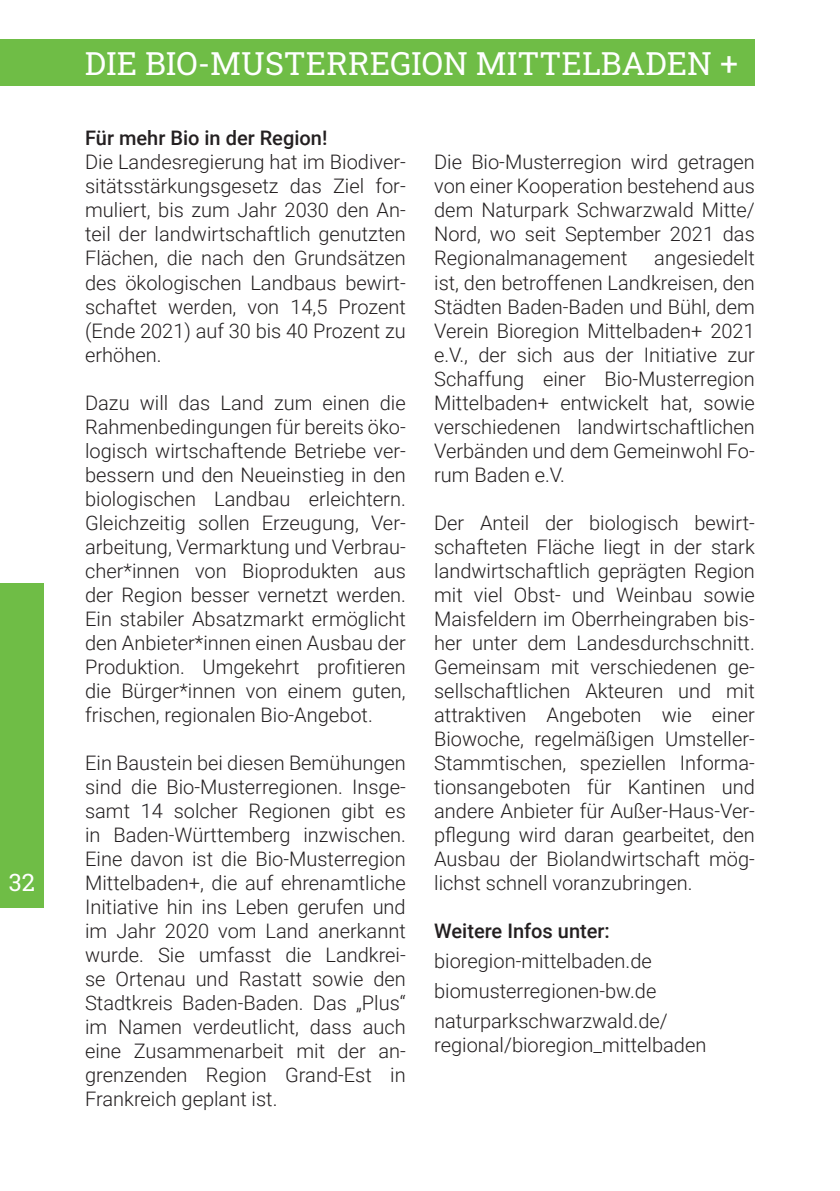
<style>
.page{position:relative;width:840px;height:1191px;background:#fff}
.page>*{position:absolute;margin:0;border:0;box-sizing:border-box;transform-origin:0 0}
.t1{font:32px "Roboto Slab";color:#fff}
.t2{font:24px "Roboto Slab";color:#fff}
.t3{font:300 20px/24px "Roboto";color:#231f20;text-align:justify}
.t4{font:500 20px "Roboto";color:#231f20}
</style>
<div class="page">
<div style="left:0;top:584px;width:44px;height:323px;background:#6fbd46"></div>
<div style="left:0;top:40px;width:754px;height:46px;background:#6fbd46"></div>
<p class="t2" style="left:9px;top:872px;width:28px">32</p>
<h1 class="t1" style="left:85px;top:50px;width:654px">DIE BIO-MUSTERREGION MITTELBADEN +</h1>
<p class="t4" style="left:85px;top:129px;width:244px">Für mehr Bio in der Region!</p>
<p class="t3" style="left:85px;top:150px;width:322px">Die Landesregierung hat im Biodiver&shy;sitätsstärkungsgesetz das Ziel for&shy;muliert, bis zum Jahr 2030 den An&shy;teil der landwirtschaftlich genutzten Flächen, die nach den Grundsätzen des ökologischen Landbaus bewirt&shy;schaftet werden, von 14,5 Prozent (Ende 2021) auf 30 bis 40 Prozent zu erhöhen.</p>
<p class="t3" style="left:85px;top:392px;width:322px">Dazu will das Land zum einen die Rahmenbedingungen für bereits öko&shy;logisch wirtschaftende Betriebe ver&shy;bessern und den Neueinstieg in den biologischen Landbau erleichtern.<br>Gleichzeitig sollen Erzeugung, Ver&shy;arbeitung, Vermarktung und Verbrau&shy;cher*innen von Bioprodukten aus der Region besser vernetzt werden.<br>Ein stabiler Absatzmarkt ermöglicht den Anbieter*innen einen Ausbau der Produktion. Umgekehrt proitieren die Bürger*innen von einem guten, frischen, regionalen Bio-Angebot.</p>
<p class="t3" style="left:85px;top:750px;width:322px">Ein Baustein bei diesen Bemühungen sind die Bio-Musterregionen. Insge&shy;samt 14 solcher Regionen gibt es in Baden-Württemberg inzwischen.<br>Eine davon ist die Bio-Musterregion Mittelbaden+, die auf ehrenamtliche Initiative hin ins Leben gerufen und im Jahr 2020 vom Land anerkannt wurde. Sie umfasst die Landkrei&shy;se Ortenau und Rastatt sowie den Stadtkreis Baden-Baden. Das „Plus“ im Namen verdeutlicht, dass auch eine Zusammenarbeit mit der an&shy;grenzenden Region Grand-Est in Frankreich geplant ist.</p>
<p class="t3" style="left:434px;top:150px;width:322px">Die Bio-Musterregion wird getragen von einer Kooperation bestehend aus dem Naturpark Schwarzwald Mitte/ Nord, wo seit September 2021 das Regionalmanagement</p>
<p class="t3" style="left:434px;top:248px;width:322px;text-indent:220px">angesiedelt ist, den betroffenen Landkreisen, den Städten Baden-Baden und Bühl, dem Verein Bioregion Mittelbaden+ 2021 e.V., der sich aus der Initiative zur Schaffung einer Bio-Musterregion Mittelbaden+ entwickelt hat, sowie verschiedenen landwirtschaftlichen Verbänden und dem Gemeinwohl Fo&shy;rum Baden e.V.</p>
<p class="t3" style="left:434px;top:512px;width:322px">Der Anteil der biologisch bewirt&shy;schafteten Fläche liegt in der stark landwirtschaftlich geprägten Region mit viel Obst- und Weinbau sowie Maisfeldern im Oberrheingraben bis&shy;her unter dem Landesdurchschnitt.<br>Gemeinsam mit verschiedenen ge&shy;sellschaftlichen Akteuren und mit attraktiven Angeboten wie einer Biowoche, regelmäßigen Umsteller-Stammtischen, speziellen Informa&shy;tionsangeboten für Kantinen und andere Anbieter für Außer-Haus-Ver&shy;plegung wird daran gearbeitet, den Ausbau der Biolandwirtschaft mög&shy;lichst schnell voranzubringen.</p>
<p class="t4" style="left:434px;top:921px;width:177px">Weitere Infos unter:</p>
<p class="t3" style="left:434px;top:947px;width:235px;line-height:30px;text-align:left">bioregion-mittelbaden.de biomusterregionen-bw.de naturparkschwarzwald.de/</p>
<p class="t3" style="left:434px;top:1034px;width:273px">regional/bioregion_mittelbaden</p>
</div>
